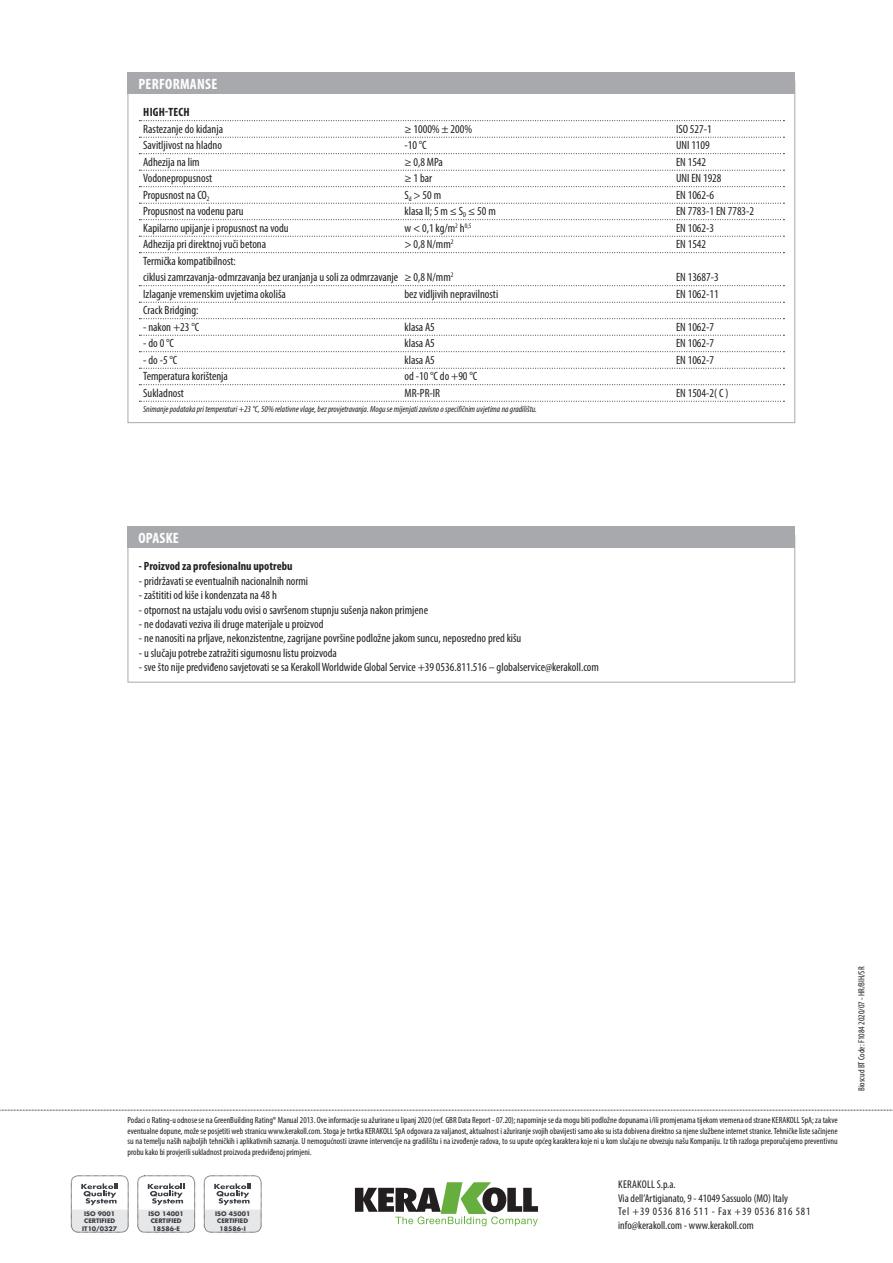
<style>
.page{position:relative;width:893px;height:1263px;background:#fff}
.page>*{position:absolute;margin:0;border:0;box-sizing:border-box;transform-origin:0 0}
.titolo_box{font:700 condensed 15px "Myriad Pro";letter-spacing:.02em;color:#fff}
.tabelle_-_testo{font:condensed 12px/16.5px "Myriad Pro";color:#231f20}
.testo_box{font:condensed 12px "Myriad Pro";color:#231f20}
.testo_box_bold{font:700 condensed 12px "Myriad Pro";color:#231f20}
.tabelle_-_titoli_bol{font:700 condensed 12px "Myriad Pro";letter-spacing:.02em;color:#231f20}
.t1{font:condensed 11.25px/13.5px "Myriad Pro";color:#231f20}
.notag_eco_codice_sc{font:condensed 9px/10.5px "Myriad Pro";color:#231f20;text-align:justify}
.tabelle_-_note{font:italic condensed 9px "Myriad Pro";color:#231f20}
.t2{font:700 6.15px/7.4px "Futura Std";color:#3c3f44;text-align:center}
</style>
<div class="page">
<svg style="left:0;top:1110px;width:893px;height:1px"></svg>
<svg style="left:355px;top:1182px;width:183px;height:44px"></svg>
<div style="left:71px;top:1175px;width:57px;height:57px;border:1px dashed #231f20;border-radius:7px"></div>
<svg style="left:71px;top:1183px;width:57px;height:49px"></svg>
<div style="left:138px;top:1175px;width:57px;height:57px;border:1px dashed #231f20;border-radius:7px"></div>
<svg style="left:138px;top:1183px;width:57px;height:49px"></svg>
<div style="left:204px;top:1175px;width:57px;height:57px;border:1px dashed #231f20;border-radius:7px"></div>
<svg style="left:204px;top:1183px;width:57px;height:49px"></svg>
<div style="left:128px;top:527px;width:667px;height:21px;background:#a8a9ad"></div>
<svg style="left:139px;top:120px;width:645px;height:1px"></svg>
<svg style="left:139px;top:137px;width:645px;height:1px"></svg>
<svg style="left:139px;top:153px;width:645px;height:1px"></svg>
<svg style="left:139px;top:170px;width:645px;height:1px"></svg>
<svg style="left:139px;top:186px;width:645px;height:1px"></svg>
<svg style="left:139px;top:203px;width:645px;height:1px"></svg>
<svg style="left:139px;top:219px;width:645px;height:1px"></svg>
<svg style="left:139px;top:236px;width:645px;height:1px"></svg>
<svg style="left:139px;top:252px;width:645px;height:1px"></svg>
<svg style="left:139px;top:285px;width:645px;height:1px"></svg>
<svg style="left:139px;top:302px;width:645px;height:1px"></svg>
<svg style="left:139px;top:318px;width:645px;height:1px"></svg>
<svg style="left:139px;top:335px;width:645px;height:1px"></svg>
<svg style="left:139px;top:351px;width:645px;height:1px"></svg>
<svg style="left:139px;top:368px;width:645px;height:1px"></svg>
<svg style="left:139px;top:384px;width:645px;height:1px"></svg>
<svg style="left:139px;top:401px;width:645px;height:1px"></svg>
<div style="left:128px;top:72px;width:667px;height:22px;background:#a8a9ad"></div>
<p class="titolo_box" style="left:138px;top:74px;width:80px">PERFORMANSE</p>
<p class="tabelle_-_titoli_bol" style="left:143px;top:105px;width:48px">HIGH-TECH</p>
<p class="tabelle_-_testo" style="left:143px;top:120px;width:81px">Rastezanje do kidanja</p>
<p class="tabelle_-_testo" style="left:404px;top:120px;width:69px">≥ 1000% ± 200%</p>
<p class="tabelle_-_testo" style="left:676px;top:120px;width:37px">ISO 527-1</p>
<p class="tabelle_-_testo" style="left:143px;top:137px;width:80px">Savitljivost na hladno</p>
<p class="tabelle_-_testo" style="left:404px;top:137px;width:24px">-10 °C</p>
<p class="tabelle_-_testo" style="left:676px;top:137px;width:35px">UNI 1109</p>
<p class="tabelle_-_testo" style="left:143px;top:153px;width:58px">Adhezija na lim</p>
<p class="tabelle_-_testo" style="left:404px;top:153px;width:40px">≥ 0,8 MPa</p>
<p class="tabelle_-_testo" style="left:676px;top:153px;width:32px">EN 1542</p>
<p class="tabelle_-_testo" style="left:143px;top:170px;width:71px">Vodonepropusnost</p>
<p class="tabelle_-_testo" style="left:404px;top:170px;width:29px">≥ 1 bar</p>
<p class="tabelle_-_testo" style="left:676px;top:170px;width:47px">UNI EN 1928</p>
<p class="tabelle_-_testo" style="left:143px;top:186px;width:68px">Propusnost na CO<sub>2</sub></p>
<p class="tabelle_-_testo" style="left:404px;top:186px;width:38px">S<sub>d</sub> &gt; 50 m</p>
<p class="tabelle_-_testo" style="left:676px;top:186px;width:40px">EN 1062-6</p>
<p class="tabelle_-_testo" style="left:143px;top:203px;width:102px">Propusnost na vodenu paru</p>
<p class="tabelle_-_testo" style="left:404px;top:203px;width:93px">klasa II; 5 m ≤ S<sub>D</sub> ≤ 50 m</p>
<p class="tabelle_-_testo" style="left:676px;top:203px;width:80px">EN 7783-1 EN 7783-2</p>
<p class="tabelle_-_testo" style="left:143px;top:219px;width:147px">Kapilarno upijanje i propusnost na vodu</p>
<p class="tabelle_-_testo" style="left:404px;top:219px;width:68px">w &lt; 0,1 kg/m<sup>2</sup> h<sup>0,5</sup></p>
<p class="tabelle_-_testo" style="left:676px;top:219px;width:40px">EN 1062-3</p>
<p class="tabelle_-_testo" style="left:143px;top:236px;width:124px">Adhezija pri direktnoj vuči betona</p>
<p class="tabelle_-_testo" style="left:404px;top:236px;width:50px">&gt; 0,8 N/mm<sup>2</sup></p>
<p class="tabelle_-_testo" style="left:676px;top:236px;width:32px">EN 1542</p>
<p class="tabelle_-_testo" style="left:143px;top:252px;width:312px">Termička kompatibilnost:<br>ciklusi zamrzavanja-odmrzavanja bez uranjanja u soli za odmrzavanje ≥ 0,8 N/mm<sup>2</sup></p>
<p class="tabelle_-_testo" style="left:676px;top:269px;width:44px">EN 13687-3</p>
<p class="tabelle_-_testo" style="left:143px;top:285px;width:144px">Izlaganje vremenskim uvjetima okoliša</p>
<p class="tabelle_-_testo" style="left:404px;top:285px;width:95px">bez vidljivih nepravilnosti</p>
<p class="tabelle_-_testo" style="left:676px;top:285px;width:44px">EN 1062-11</p>
<p class="tabelle_-_testo" style="left:143px;top:302px;width:57px">Crack Bridging:</p>
<p class="tabelle_-_testo" style="left:143px;top:318px;width:57px">- nakon +23 °C</p>
<p class="tabelle_-_testo" style="left:404px;top:318px;width:32px">klasa A5</p>
<p class="tabelle_-_testo" style="left:676px;top:318px;width:40px">EN 1062-7</p>
<p class="tabelle_-_testo" style="left:143px;top:335px;width:32px">- do 0 °C</p>
<p class="tabelle_-_testo" style="left:404px;top:335px;width:32px">klasa A5</p>
<p class="tabelle_-_testo" style="left:676px;top:335px;width:40px">EN 1062-7</p>
<p class="tabelle_-_testo" style="left:143px;top:351px;width:36px">- do -5 °C</p>
<p class="tabelle_-_testo" style="left:404px;top:351px;width:32px">klasa A5</p>
<p class="tabelle_-_testo" style="left:676px;top:351px;width:40px">EN 1062-7</p>
<p class="tabelle_-_testo" style="left:143px;top:368px;width:86px">Temperatura korištenja</p>
<p class="tabelle_-_testo" style="left:404px;top:368px;width:74px">od -10 °C do +90 °C</p>
<p class="tabelle_-_testo" style="left:143px;top:384px;width:42px">Sukladnost</p>
<p class="tabelle_-_testo" style="left:404px;top:384px;width:37px">MR-PR-IR</p>
<p class="tabelle_-_testo" style="left:676px;top:384px;width:54px">EN 1504-2( C )</p>
<p class="tabelle_-_note" style="left:143px;top:403px;width:395px">Snimanje podataka pri temperaturi +23 °C, 50% relativne vlage, bez provjetravanja. Mogu se mijenjati zavisno o specifičnim uvjetima na gradilištu.</p>
<p class="titolo_box" style="left:138px;top:528px;width:42px">OPASKE</p>
<p class="testo_box_bold" style="left:139px;top:559px;width:155px">- Proizvod za profesionalnu upotrebu</p>
<p class="testo_box" style="left:139px;top:573px;width:171px">- pridržavati se eventualnih nacionalnih normi</p>
<p class="testo_box" style="left:139px;top:588px;width:139px">- zaštititi od kiše i kondenzata na 48 h</p>
<p class="testo_box" style="left:139px;top:602px;width:291px">- otpornost na ustajalu vodu ovisi o savršenom stupnju sušenja nakon primjene</p>
<p class="testo_box" style="left:139px;top:617px;width:186px">- ne dodavati veziva ili druge materijale u proizvod</p>
<p class="testo_box" style="left:139px;top:631px;width:384px">- ne nanositi na prljave, nekonzistentne, zagrijane površine podložne jakom suncu, neposredno pred kišu</p>
<p class="testo_box" style="left:139px;top:645px;width:199px">- u slučaju potrebe zatražiti sigurnosnu listu proizvoda</p>
<p class="testo_box" style="left:139px;top:660px;width:461px">- sve što nije predviđeno savjetovati se sa Kerakoll Worldwide Global Service +39 0536.811.516 – globalservice@kerakoll.com</p>
<p class="notag_eco_codice_sc" style="left:128px;top:1115px;width:712px">Podaci o Rating-u odnose se na GreenBuilding Rating® Manual 2013. Ove informacije su ažurirane u lipanj 2020 (ref. GBR Data Report - 07.20); napominje se da mogu biti podložne dopunama i/ili promjenama tijekom vremena od strane KERAKOLL SpA; za takve eventualne dopune, može se posjetiti web stranicu www.kerakoll.com. Stoga je tvrtka KERAKOLL SpA odgovara za valjanost, aktualnost i ažuriranje svojih obavijesti samo ako su ista dobivena direktno sa njene službene internet stranice. Tehničke liste sačinjene su na temelju naših najboljih tehničkih i aplikativnih saznanja. U nemogućnosti izravne intervencije na gradilištu i na izvođenje radova, to su upute općeg karaktera koje ni u kom slučaju ne obvezuju našu Kompaniju. Iz tih razloga preporučujemo preventivnu probu kako bi provjerili sukladnost proizvoda predviđenoj primjeni.</p>
<p class="t2" style="left:82px;top:1210px;width:36px">ISO 9001<br>CERTIFIED<br>IT10/0327</p>
<p class="t2" style="left:149px;top:1210px;width:37px">ISO 14001<br>CERTIFIED<br>18586-E</p>
<p class="t2" style="left:215px;top:1210px;width:37px">ISO 45001<br>CERTIFIED<br>18586-I</p>
<p class="t1" style="left:618px;top:1178px;width:194px">KERAKOLL S.p.a.<br>Via dell’Artigianato, 9 - 41049 Sassuolo (MO) Italy<br>Tel +39 0536 816 511 - Fax +39 0536 816 581 info@kerakoll.com - www.kerakoll.com</p>
<p class="notag_eco_codice_sc" style="left:856px;top:1091px;width:126px;rotate:-90deg">Bioscud BT Code: F1084 2020/07 - HR/BIH/SR</p>
</div>
